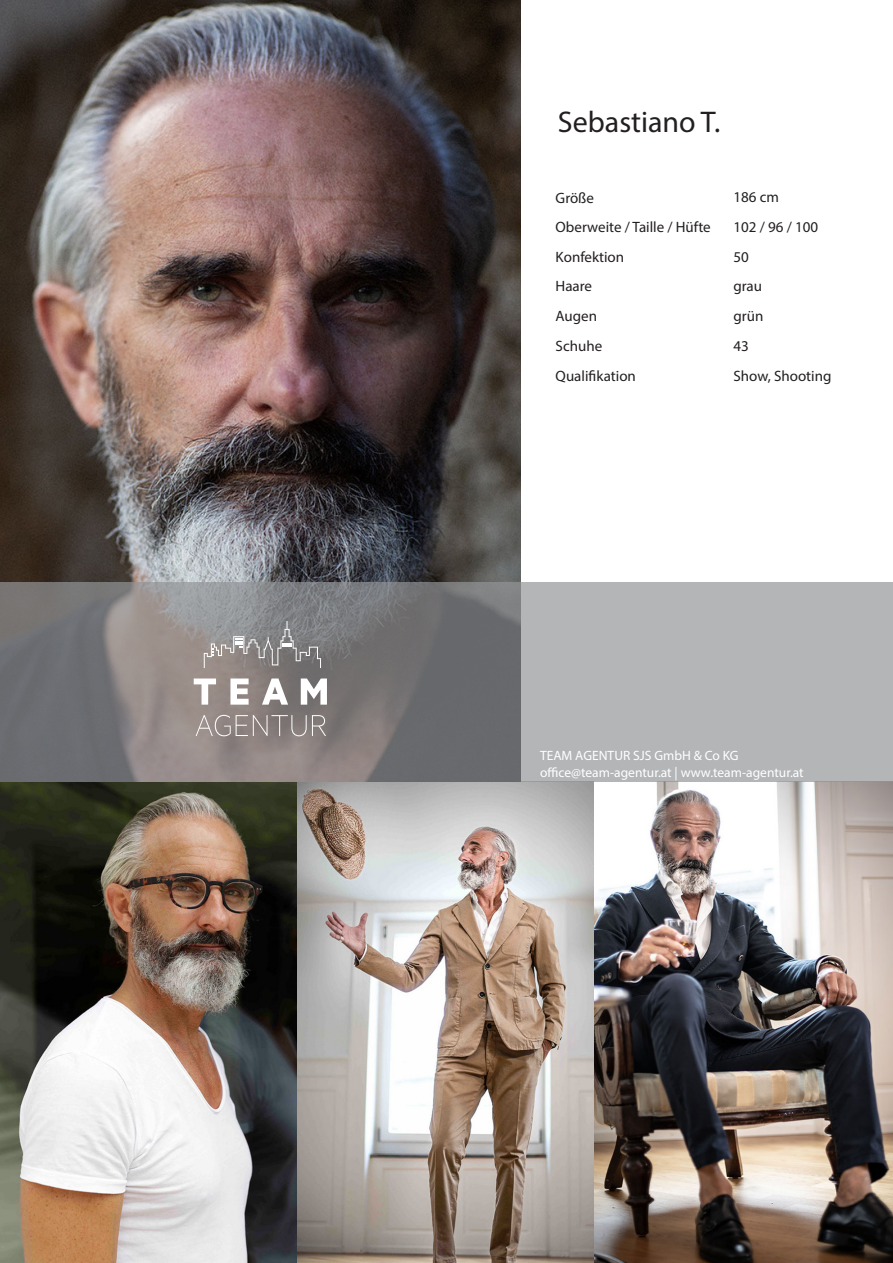
<style>
.page{position:relative;width:893px;height:1263px;background:#fff}
.page>*{position:absolute;margin:0;border:0;box-sizing:border-box;transform-origin:0 0}
.Name{font:30px "Myriad Pro";color:#231f20}
.Kategorien{font:15px "Myriad Pro";color:#231f20}
.Text{font:15px "Myriad Pro";color:#231f20}
.t1{font:13.5px/16.5px "Myriad Pro";color:#fff}
</style>
<div class="page">
<img style="left:0;top:782px;width:893px;height:481px">
<img style="left:0;top:0;width:521px;height:582px">
<svg style="left:0;top:582px;width:893px;height:200px;background:#949395"></svg>
<svg style="left:194px;top:678px;width:22px;height:27px"></svg>
<svg style="left:230px;top:678px;width:19px;height:27px"></svg>
<svg style="left:262px;top:678px;width:26px;height:27px"></svg>
<svg style="left:301px;top:678px;width:26px;height:27px"></svg>
<svg style="left:196px;top:715px;width:130px;height:21px;background:#99918f"></svg>
<svg style="left:204px;top:621px;width:117px;height:47px;background:#918f8f"></svg>
<p class="Name" style="left:558px;top:103px;width:164px">Sebastiano T.</p>
<p class="Kategorien" style="left:556px;top:189px;width:40px">Größe</p>
<p class="Text" style="left:733px;top:188px;width:47px">186 cm</p>
<p class="Kategorien" style="left:556px;top:218px;width:157px">Oberweite / Taille / Hüfte</p>
<p class="Text" style="left:733px;top:218px;width:86px">102 / 96 / 100</p>
<p class="Kategorien" style="left:556px;top:247px;width:70px">Konfektion</p>
<p class="Text" style="left:733px;top:247px;width:17px">50</p>
<p class="Kategorien" style="left:556px;top:277px;width:38px">Haare</p>
<p class="Text" style="left:733px;top:277px;width:30px">grau</p>
<p class="Kategorien" style="left:556px;top:307px;width:43px">Augen</p>
<p class="Text" style="left:733px;top:307px;width:31px">grün</p>
<p class="Kategorien" style="left:556px;top:337px;width:48px">Schuhe</p>
<p class="Text" style="left:733px;top:337px;width:17px">43</p>
<p class="Kategorien" style="left:556px;top:366px;width:82px">Qualifikation</p>
<p class="Text" style="left:733px;top:366px;width:99px">Show, Shooting</p>
<p class="t1" style="left:540px;top:747px;width:265px">TEAM AGENTUR SJS GmbH &amp; Co KG office@team-agentur.at | www.team-agentur.at</p>
</div>
